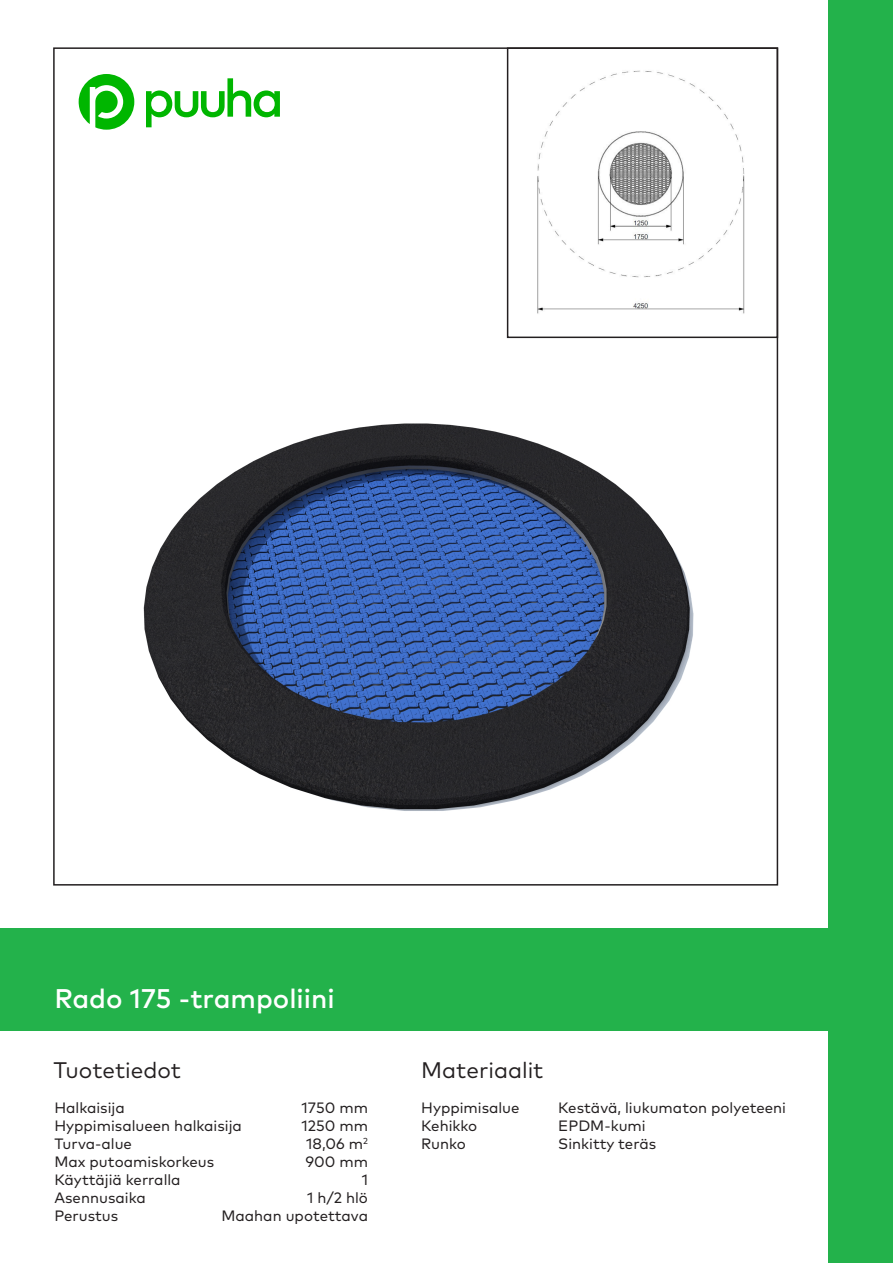
<style>
.page{position:relative;width:893px;height:1263px;background:#fff}
.page>*{position:absolute;margin:0;border:0;box-sizing:border-box;transform-origin:0 0}
.TUOTENUMERO{font:500 27px "Mark Pro";color:#fff}
.TUOTE_MATERIAALI{font:22.5px "Mark Pro";color:#231f20}
.Tiedot{font:15px "Mark Pro";color:#231f20}
.Numerot{font:15px "Mark Pro";color:#231f20}
</style>
<div class="page">
<div style="left:828px;top:0;width:65px;height:1263px;background:#23b24b"></div>
<svg style="left:79px;top:74px;width:55px;height:56px"></svg>
<svg style="left:146px;top:78px;width:134px;height:49px"></svg>
<div style="left:0;top:928px;width:884px;height:102px;background:#23b24b"></div>
<div style="left:507px;top:47px;width:271px;height:291px;border:2px solid #231f20"></div>
<img style="left:537px;top:70px;width:208px;height:244px">
<img style="left:143px;top:423px;width:551px;height:388px">
<p class="TUOTENUMERO" style="left:54px;top:978px;width:282px">Rado 175 -trampoliini</p>
<p class="TUOTE_MATERIAALI" style="left:53px;top:1053px;width:129px">Tuotetiedot</p>
<p class="TUOTE_MATERIAALI" style="left:421px;top:1053px;width:124px">Materiaalit</p>
<p class="Tiedot" style="left:54px;top:1096px;width:72px">Halkaisija</p>
<p class="Tiedot" style="left:54px;top:1114px;width:189px">Hyppimisalueen halkaisija</p>
<p class="Tiedot" style="left:54px;top:1132px;width:79px">Turva-alue</p>
<p class="Tiedot" style="left:54px;top:1150px;width:161px">Max putoamiskorkeus</p>
<p class="Tiedot" style="left:54px;top:1168px;width:128px">Käyttäjiä kerralla</p>
<p class="Tiedot" style="left:54px;top:1186px;width:93px">Asennusaika</p>
<p class="Tiedot" style="left:54px;top:1204px;width:65px">Perustus</p>
<p class="Tiedot" style="left:421px;top:1096px;width:100px">Hyppimisalue</p>
<p class="Tiedot" style="left:421px;top:1114px;width:58px">Kehikko</p>
<p class="Tiedot" style="left:421px;top:1132px;width:46px">Runko</p>
<p class="Numerot" style="left:302px;top:1096px;width:68px">1750 mm</p>
<p class="Numerot" style="left:301px;top:1114px;width:68px">1250 mm</p>
<p class="Numerot" style="left:306px;top:1132px;width:63px">18,06 m<sup>2</sup></p>
<p class="Numerot" style="left:305px;top:1150px;width:64px">900 mm</p>
<p class="Numerot" style="left:362px;top:1168px;width:8px">1</p>
<p class="Numerot" style="left:307px;top:1186px;width:62px">1 h/2 hlö</p>
<p class="Numerot" style="left:221px;top:1204px;width:148px">Maahan upotettava</p>
<p class="Tiedot" style="left:558px;top:1096px;width:229px">Kestävä, liukumaton polyeteeni</p>
<p class="Tiedot" style="left:558px;top:1114px;width:89px">EPDM-kumi</p>
<p class="Tiedot" style="left:558px;top:1132px;width:99px">Sinkitty teräs</p>
</div>
